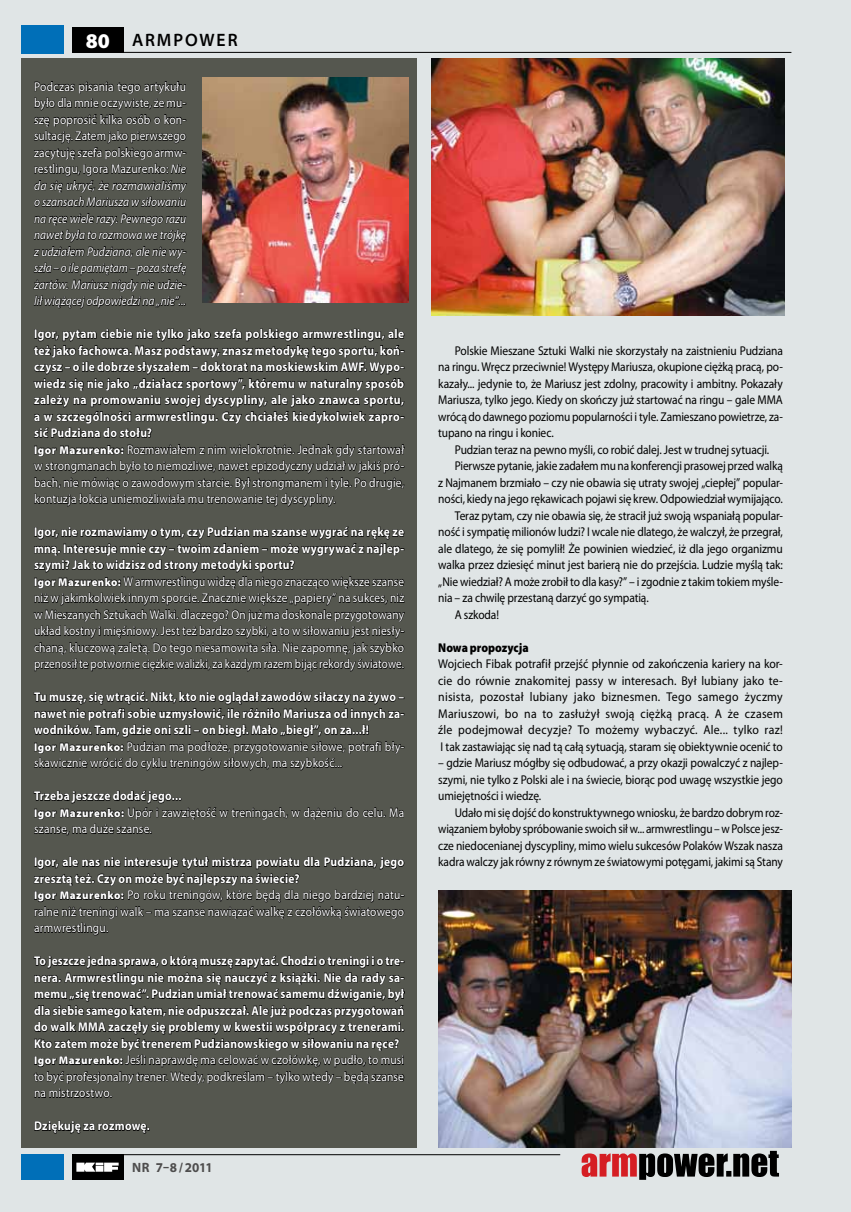
<style>
.page{position:relative;width:851px;height:1212px;background:#fff}
.page>*{position:absolute;margin:0;border:0;box-sizing:border-box;transform-origin:0 0}
.t1{font:900 21px "Myriad Pro";color:#fff}
.t2{font:600 semi-expanded 18px "Myriad Pro";color:#000;scale:.9 1}
.t3{font:700 semi-expanded 13.5px "Myriad Pro";letter-spacing:-.005em;color:#4e4d4d;scale:.9 1}
.t4{font:12.75px/16.5px "Myriad Pro";letter-spacing:-.01em;color:#000;text-align:justify;scale:.9 1}
.t5{font:700 12.75px/16.5px "Myriad Pro";letter-spacing:.025em;color:#fff;scale:.9 1}
.t6{font:12.75px/16.5px "Myriad Pro";letter-spacing:.015em;color:#fff;scale:.89 1}
.t7{font:700 12.75px/16.5px "Myriad Pro";letter-spacing:.025em;color:#fff;scale:.88 1}
.t8{font:italic 12.75px/16.5px "Myriad Pro";letter-spacing:.005em;color:#fff;text-align:justify;scale:.9 1}
.t9{font:12.75px/16.5px "Myriad Pro";letter-spacing:.015em;color:#fff;scale:.9 1}
.t10{font:12.75px/16.5px "Myriad Pro";letter-spacing:-.01em;color:#000;text-align:justify;scale:.92 1}
.t11{font:12.75px/16.5px "Myriad Pro";letter-spacing:-.01em;color:#000;text-align:justify;scale:.89 1}
.t12{font:900 12.75px "Myriad Pro";letter-spacing:-.005em;color:#000;scale:.9 1}
.s1{font-style:normal}
.s2{font-weight:900;font-stretch:semi-expanded;font-size:11.25px}
.s3{font-weight:400}
.s4{font-weight:700}
</style>
<div class="page">
<div style="left:0;top:0;width:850px;height:1212px;background:#e0e5e6"></div>
<div style="left:21px;top:58px;width:396px;height:1090px;background:#55574f"></div>
<svg style="left:33px;top:81px;width:154px;height:228px"></svg>
<svg style="left:34px;top:329px;width:370px;height:177px"></svg>
<svg style="left:34px;top:527px;width:370px;height:144px"></svg>
<svg style="left:34px;top:692px;width:370px;height:78px"></svg>
<svg style="left:34px;top:791px;width:369px;height:44px"></svg>
<svg style="left:34px;top:857px;width:370px;height:78px"></svg>
<svg style="left:34px;top:956px;width:370px;height:142px"></svg>
<svg style="left:34px;top:1121px;width:116px;height:13px"></svg>
<img style="left:202px;top:78px;width:206px;height:225px">
<img style="left:438px;top:890px;width:353px;height:258px">
<img style="left:431px;top:58px;width:353px;height:257px">
<hr style="left:72px;top:52px;width:719px;height:1px;background:#000">
<div style="left:21px;top:25px;width:43px;height:29px;background:#006fb8"></div>
<div style="left:21px;top:1154px;width:43px;height:26px;background:#006fb8"></div>
<div style="left:72px;top:27px;width:51px;height:25px;background:#000"></div>
<div style="left:72px;top:1154px;width:51px;height:26px;background:#000"></div>
<svg style="left:76px;top:1162px;width:43px;height:10px"></svg>
<hr style="left:72px;top:1154px;width:488px;height:1px;background:#000">
<svg style="left:581px;top:1151px;width:197px;height:29px"></svg>
<h1 class="t1" style="left:86px;top:26px;width:26px">80</h1>
<h2 class="t2" style="left:132px;top:30px;width:62px">ARMPOW</h2>
<h2 class="t2" style="left:216px;top:30px;width:23px">ER</h2>
<p class="t8" style="left:34px;top:78px;width:170px"><span class="s1">Podczas pisania tego artykułu było dla mnie oczywiste, że mu&shy;szę poprosić kilka osób o kon&shy;sultację. Zatem jako pierwszego zacytuję szefa polskiego armw&shy;restlingu, Igora Mazurenko:</span> Nie da się ukryć, że rozmawialiśmy o szansach Mariusza w siłowaniu na ręce wiele razy. Pewnego razu nawet była to rozmowa we trójkę z udziałem Pudziana, ale nie wy&shy;szła – o ile pamiętam – poza strefę żartów. Mariusz nigdy nie udzie&shy;lił wiążącej odpowiedzi na „nie”...</p>
<p class="t5" style="left:34px;top:326px;width:413px">Igor, pytam ciebie nie tylko jako szefa polskiego armwrestlingu, ale też jako fachowca. Masz podstawy, znasz metodykę tego sportu, koń&shy;czysz – o ile dobrze słyszałem – doktorat na moskiewskim AWF. Wypo&shy;wiedz się nie jako „działacz sportowy”, któremu w naturalny sposób zależy na promowaniu swojej dyscypliny, ale jako znawca sportu, a w szczególności armwrestlingu. Czy chciałeś kiedykolwiek zapro&shy;sić Pudziana do stołu?<br><span class="s2">Igor Mazurenko:</span> <span class="s3">Rozmawiałem z nim wielokrotnie. Jednak gdy startował w strongmanach było to niemożliwe, nawet epizodyczny udział w jakiś pró&shy;bach, nie mówiąc o zawodowym starcie. Był strongmanem i tyle. Po drugie, kontuzja łokcia uniemożliwiała mu trenowanie tej dyscypliny.</span></p>
<p class="t6" style="left:34px;top:524px;width:417px"><span class="s4">Igor, nie rozmawiamy o tym, czy Pudzian ma szanse wygrać na rękę ze mną. Interesuje mnie czy – twoim zdaniem – może wygrywać z najlep&shy;szymi? Jak to widzisz od strony metodyki sportu?<br></span><span class="s2">Igor Mazurenko:</span> W armwrestlingu widzę dla niego znacząco większe szanse niż w jakimkolwiek innym sporcie. Znacznie większe „papiery” na sukces, niż w Mieszanych Sztukach Walki. dlaczego? On już ma doskonale przygotowany układ kostny i mięśniowy. Jest też bardzo szybki, a to w siłowaniu jest niesły&shy;chaną, kluczową zaletą. Do tego niesamowita siła. Nie zapomnę, jak szybko przenosił te potwornie ciężkie walizki, za każdym razem bijąc rekordy światowe.</p>
<p class="t5" style="left:34px;top:689px;width:413px">Tu muszę, się wtrącić. Nikt, kto nie oglądał zawodów siłaczy na żywo – nawet nie potrafi sobie uzmysłowić, ile różniło Mariusza od innych za&shy;wodników. Tam, gdzie oni szli – on biegł. Mało „biegł”, on za...ł!<br><span class="s2">Igor Mazurenko:</span> <span class="s3">Pudzian ma podłoże, przygotowanie siłowe, potrafi bły&shy;skawicznie wrócić do cyklu treningów siłowych, ma szybkość...</span></p>
<p class="t9" style="left:34px;top:788px;width:413px"><span class="s4">Trzeba jeszcze dodać jego...<br></span><span class="s2">Igor Mazurenko:</span> Upór i zawziętość w treningach, w dążeniu do celu. Ma szanse, ma duże szanse.</p>
<p class="t9" style="left:34px;top:854px;width:413px"><span class="s4">Igor, ale nas nie interesuje tytuł mistrza powiatu dla Pudziana, jego zresztą też. Czy on może być najlepszy na świecie?<br></span><span class="s2">Igor Mazurenko:</span> Po roku treningów, które będą dla niego bardziej natu&shy;ralne niż treningi walk – ma szanse nawiązać walkę z czołówką światowego armwrestlingu.</p>
<p class="t7" style="left:34px;top:953px;width:422px">To jeszcze jedna sprawa, o którą muszę zapytać. Chodzi o treningi i o tre&shy;nera. Armwrestlingu nie można się nauczyć z książki. Nie da rady sa&shy;memu „się trenować”. Pudzian umiał trenować samemu dźwiganie, był dla siebie samego katem, nie odpuszczał. Ale już podczas przygotowań do walk MMA zaczęły się problemy w kwestii współpracy z trenerami.<br>Kto zatem może być trenerem Pudzianowskiego w siłowaniu na ręce?<br><span class="s2">Igor Mazurenko:</span> <span class="s3">Jeśli naprawdę ma celować w czołówkę, w pudło, to musi to być profesjonalny trener. Wtedy, podkreślam – tylko wtedy – będą szanse na mistrzostwo.</span></p>
<p class="t5" style="left:34px;top:1118px;width:130px">Dziękuję za rozmowę.</p>
<p class="t3" style="left:132px;top:1160px;width:91px">nr 7–8/2011</p>
<p class="t4" style="left:438px;top:342px;width:384px;text-indent:17px">Polskie Mieszane Sztuki Walki nie skorzystały na zaistnieniu Pudziana na ringu. Wręcz przeciwnie! Występy Mariusza, okupione ciężką pracą, po&shy;kazały... jedynie to, że Mariusz jest zdolny, pracowity i ambitny. Pokazały Mariusza, tylko jego. Kiedy on skończy już startować na ringu – gale MMA wrócą do dawnego poziomu popularności i tyle. Zamieszano powietrze, za&shy;tupano na ringu i koniec.</p>
<p class="t4" style="left:454px;top:441px;width:351px">Pudzian teraz na pewno myśli, co robić dalej. Jest w trudnej sytuacji.</p>
<p class="t11" style="left:454px;top:458px;width:370px">Pierwsze pytanie, jakie zadałem mu na konferencji prasowej przed walką</p>
<p class="t4" style="left:438px;top:474px;width:384px">z Najmanem brzmiało – czy nie obawia się utraty swojej „ciepłej” popular-</p>
<p class="t4" style="left:438px;top:491px;width:384px">ności, kiedy na jego rękawicach pojawi się krew. Odpowiedział wymijająco.</p>
<p class="t4" style="left:454px;top:507px;width:366px">Teraz pytam, czy nie obawia się, że stracił już swoją wspaniałą popular-</p>
<p class="t4" style="left:438px;top:524px;width:384px">ność i sympatię milionów ludzi? I wcale nie dlatego, że walczył, że przegrał,</p>
<p class="t4" style="left:438px;top:540px;width:384px">ale dlatego, że się pomylił! Że powinien wiedzieć, iż dla jego organizmu</p>
<p class="t4" style="left:438px;top:557px;width:384px">walka przez dziesięć minut jest barierą nie do przejścia. Ludzie myślą tak:</p>
<p class="t4" style="left:438px;top:573px;width:384px">„Nie wiedział? A może zrobił to dla kasy?” – i zgodnie z takim tokiem myśle-</p>
<p class="t4" style="left:438px;top:590px;width:235px">nia – za chwilę przestaną darzyć go sympatią.</p>
<p class="t4" style="left:454px;top:606px;width:51px">A szkoda!</p>
<p class="t12" style="left:438px;top:639px;width:102px">Nowa propozycja</p>
<p class="t10" style="left:438px;top:656px;width:376px">Wojciech Fibak potrafił przejść płynnie od zakończenia kariery na kor&shy;cie do równie znakomitej passy w interesach. Był lubiany jako te&shy;nisista, pozostał lubiany jako biznesmen. Tego samego życzmy Mariuszowi, bo na to zasłużył swoją ciężką pracą. A że czasem źle podejmował decyzje? To możemy wybaczyć. Ale... tylko raz!<br>I tak zastawiając się nad tą całą sytuacją, staram się obiektywnie ocenić to</p>
<p class="t4" style="left:438px;top:755px;width:384px">– gdzie Mariusz mógłby się odbudować, a przy okazji powalczyć z najlep&shy;szymi, nie tylko z Polski ale i na świecie, biorąc pod uwagę wszystkie jego umiejętności i wiedzę.</p>
<p class="t11" style="left:438px;top:804px;width:388px;text-indent:16px">Udało mi się dojść do konstruktywnego wniosku, że bardzo dobrym roz&shy;wiązaniem byłoby spróbowanie swoich sił w... armwrestlingu – w Polsce jesz&shy;cze niedocenianej dyscypliny, mimo wielu sukcesów Polaków Wszak nasza kadra walczy jak równy z równym ze światowymi potęgami, jakimi są Stany</p>
</div>
